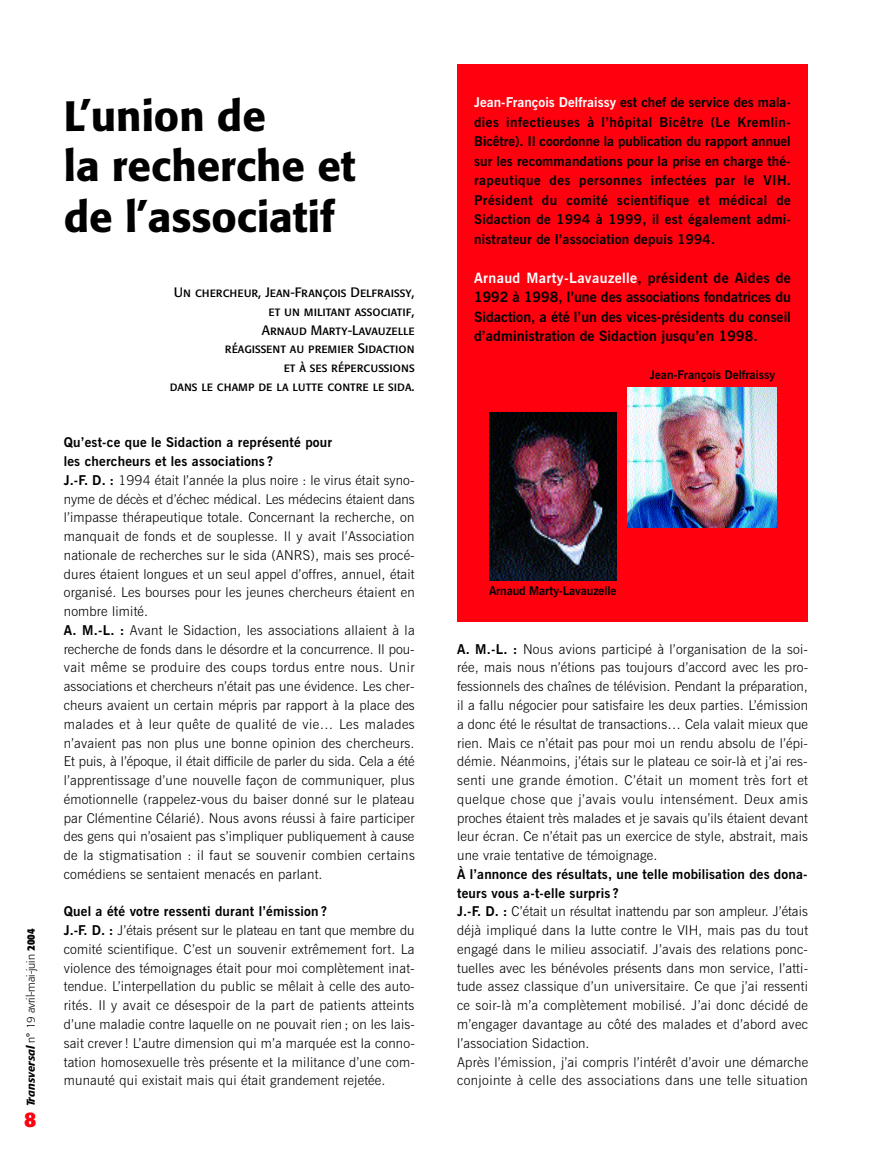
<style>
.page{position:relative;width:893px;height:1149px;background:#fff}
.page>*{position:absolute;margin:0;border:0;box-sizing:border-box;transform-origin:0 0}
.t1{font:500 42px/49.9px "Formata";color:#000}
.t2{font:700 21px "Formata";color:#ff000f}
.t3{font:700 14.25px/19.5px "News Gothic BT";letter-spacing:.005em;color:#000;text-align:justify}
.t4{font:300 13.5px/18.8px "News Gothic BT";letter-spacing:.015em;color:#000}
.t5{font:700 13.5px/19.5px "News Gothic BT";letter-spacing:.015em;color:#000;text-align:justify}
.t6{font:13.5px/18.8px "Formata Regular SC";color:#000;text-align:right}
.t7{font:700 12px "News Gothic BT";color:#000}
.t8{font:300 11.25px "Formata";color:#000}
.s1{font-weight:500;font-style:italic}
.s2{font-weight:700;font-stretch:condensed}
.s3{font-weight:700}
.s4{color:#fff}
</style>
<div class="page">
<div style="left:457px;top:64px;width:351px;height:557px;background:#ff000f"></div>
<img style="left:489px;top:412px;width:128px;height:168px">
<img style="left:627px;top:387px;width:149px;height:140px">
<p class="t8" style="left:26px;top:1106px;width:179px;rotate:-90deg"><span class="s1">Transversal</span> n° 19 avril-mai-juin <span class="s2">2004</span></p>
<h2 class="t2" style="left:24px;top:1110px;width:14px">8</h2>
<h1 class="t1" style="left:64px;top:95px;width:294px">L’union de<br>la recherche et de l’associatif</h1>
<p class="t6" style="left:170px;top:284px;width:246px">Un chercheur, Jean-François Delfraissy, et un militant associatif,<br>Arnaud Marty-Lavauzelle<br>réagissent au premier Sidaction<br>et à ses répercussions<br>dans le champ de la lutte contre le sida.</p>
<p class="t4" style="left:64px;top:434px;width:353px"><span class="s3">Qu’est-ce que le Sidaction a représenté pour<br>les chercheurs et les associations ?<br>J.-F. D. :</span> 1994 était l’année la plus noire : le virus était syno&shy;nyme de décès et d’échec médical. Les médecins étaient dans l’impasse thérapeutique totale. Concernant la recherche, on manquait de fonds et de souplesse. Il y avait l’Association nationale de recherches sur le sida (ANRS), mais ses procé&shy;dures étaient longues et un seul appel d’offres, annuel, était organisé. Les bourses pour les jeunes chercheurs étaient en nombre limité.<br><span class="s3">A. M.-L. :</span> Avant le Sidaction, les associations allaient à la recherche de fonds dans le désordre et la concurrence. Il pou&shy;vait même se produire des coups tordus entre nous. Unir associations et chercheurs n’était pas une évidence. Les cher&shy;cheurs avaient un certain mépris par rapport à la place des malades et à leur quête de qualité de vie… Les malades n’avaient pas non plus une bonne opinion des chercheurs.<br>Et puis, à l’époque, il était difficile de parler du sida. Cela a été l’apprentissage d’une nouvelle façon de communiquer, plus émotionnelle (rappelez-vous du baiser donné sur le plateau par Clémentine Célarié). Nous avons réussi à faire participer des gens qui n’osaient pas s’impliquer publiquement à cause de la stigmatisation : il faut se souvenir combien certains comédiens se sentaient menacés en parlant.</p>
<p class="t4" style="left:64px;top:903px;width:353px"><span class="s3">Quel a été votre ressenti durant l’émission ?<br>J.-F. D. :</span> J’étais présent sur le plateau en tant que membre du comité scientifique. C’est un souvenir extrêmement fort. La violence des témoignages était pour moi complètement inat&shy;tendue. L’interpellation du public se mêlait à celle des auto&shy;rités. Il y avait ce désespoir de la part de patients atteints d’une maladie contre laquelle on ne pouvait rien ; on les lais&shy;sait crever ! L’autre dimension qui m’a marquée est la conno&shy;tation homosexuelle très présente et la militance d’une com&shy;munauté qui existait mais qui était grandement rejetée.</p>
<p class="t5" style="left:474px;top:94px;width:318px"><span class="s4">Jean-François Delfraissy</span> est chef de service des mala&shy;dies infectieuses à l’hôpital Bicêtre (Le Kremlin-Bicêtre). Il coordonne la publication du rapport annuel sur les recommandations pour la prise en charge thé&shy;rapeutique des personnes infectées par le VIH.<br>Président du comité scientifique et médical de Sidaction de 1994 à 1999, il est également admi&shy;nistrateur de l’association depuis 1994.</p>
<p class="t3" style="left:474px;top:269px;width:318px"><span class="s4">Arnaud Marty-Lavauzelle</span>, président de Aides de 1992 à 1998, l’une des associations fondatrices du Sidaction, a été l’un des vices-présidents du conseil d’administration de Sidaction jusqu’en 1998.</p>
<p class="t7" style="left:650px;top:370px;width:127px">Jean-François Delfraissy</p>
<p class="t7" style="left:489px;top:586px;width:129px">Arnaud Marty-Lavauzelle</p>
<p class="t4" style="left:457px;top:640px;width:352px;text-align:justify"><span class="s3">A. M.-L. :</span> Nous avions participé à l’organisation de la soi&shy;rée, mais nous n’étions pas toujours d’accord avec les pro&shy;fessionnels des chaînes de télévision. Pendant la préparation, il a fallu négocier pour satisfaire les deux parties. L’émission a donc été le résultat de transactions… Cela valait mieux que rien. Mais ce n’était pas pour moi un rendu absolu de l’épi&shy;démie. Néanmoins, j’étais sur le plateau ce soir-là et j’ai res&shy;senti une grande émotion. C’était un moment très fort et quelque chose que j’avais voulu intensément. Deux amis proches étaient très malades et je savais qu’ils étaient devant leur écran. Ce n’était pas un exercice de style, abstrait, mais une vraie tentative de témoignage.</p>
<p class="t4" style="left:457px;top:865px;width:352px"><span class="s3">À l’annonce des résultats, une telle mobilisation des dona&shy;teurs vous a-t-elle surpris ?<br>J.-F. D. :</span> C’était un résultat inattendu par son ampleur. J’étais déjà impliqué dans la lutte contre le VIH, mais pas du tout engagé dans le milieu associatif. J’avais des relations ponc&shy;tuelles avec les bénévoles présents dans mon service, l’atti&shy;tude assez classique d’un universitaire. Ce que j’ai ressenti ce soir-là m’a complètement mobilisé. J’ai donc décidé de m’engager davantage au côté des malades et d’abord avec l’association Sidaction.<br>Après l’émission, j’ai compris l’intérêt d’avoir une démarche conjointe à celle des associations dans une telle situation</p>
</div>
